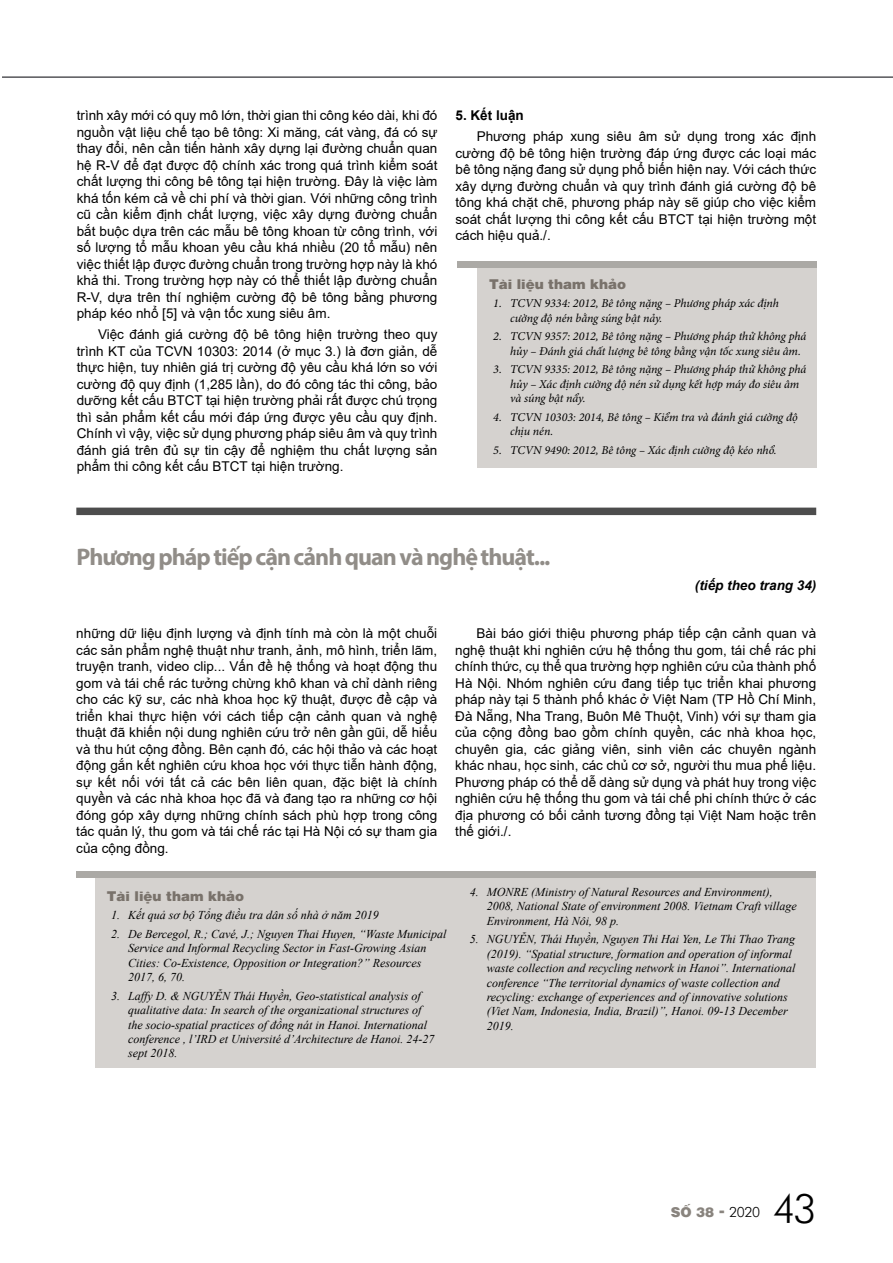
<style>
.page{position:relative;width:893px;height:1263px;background:#fff}
.page>*{position:absolute;margin:0;border:0;box-sizing:border-box;transform-origin:0 0}
.t1{font:39px "Vn Futura";color:#000}
.t2{font:700 24px "Myriad Pro";letter-spacing:-.04em;color:#918d88}
.t3{font:13.5px/16.5px "Arial";color:#000;text-align:justify}
.t4{font:900 13.5px "Vn Switz";color:#79726b}
.t5{font:italic 700 13.5px "Arial";color:#000}
.t6{font:900 13.5px "Vn Switz";color:#89847e}
.t7{font:700 13.5px "Arial";color:#000}
.t8{font:italic 12px/14.4px "Times New Roman";color:#000}
.t9{font:italic 12px/14.4px "Minion Pro";letter-spacing:-.005em;color:#000}
.s1{font-family:"Vn Futura";font-weight:400;color:#000}
</style>
<div class="page">
<hr style="left:2px;top:77px;width:891px;height:1px;background:#000007">
<div style="left:477px;top:266px;width:339px;height:201px;background:#d5d2cf"></div>
<div style="left:457px;top:261px;width:359px;height:6px;background:#aba9a5"></div>
<div style="left:95px;top:877px;width:721px;height:190px;background:#d5d2cf"></div>
<div style="left:76px;top:871px;width:740px;height:7px;background:#aba9a5"></div>
<div style="left:76px;top:508px;width:740px;height:7px;background:#4d4d4d"></div>
<p class="t3" style="left:77px;top:107px;width:362px">trình xây mới có quy mô lớn, thời gian thi công kéo dài, khi đó nguồn vật liệu chế tạo bê tông: Xi măng, cát vàng, đá có sự thay đổi, nên cần tiến hành xây dựng lại đường chuẩn quan hệ R-V để đạt được độ chính xác trong quá trình kiểm soát chất lượng thi công bê tông tại hiện trường. Đây là việc làm khá tốn kém cả về chi phí và thời gian. Với những công trình cũ cần kiểm định chất lượng, việc xây dựng đường chuẩn bắt buộc dựa trên các mẫu bê tông khoan từ công trình, với số lượng tổ mẫu khoan yêu cầu khá nhiều (20 tổ mẫu) nên việc thiết lập được đường chuẩn trong trường hợp này là khó khả thi. Trong trường hợp này có thể thiết lập đường chuẩn R-V, dựa trên thí nghiệm cường độ bê tông bằng phương pháp kéo nhổ [5] và vận tốc xung siêu âm.</p>
<p class="t3" style="left:77px;top:326px;width:362px;text-indent:21px">Việc đánh giá cường độ bê tông hiện trường theo quy trình KT của TCVN 10303: 2014 (ở mục 3.) là đơn giản, dễ thực hiện, tuy nhiên giá trị cường độ yêu cầu khá lớn so với cường độ quy định (1,285 lần), do đó công tác thi công, bảo dưỡng kết cấu BTCT tại hiện trường phải rất được chú trọng thì sản phẩm kết cấu mới đáp ứng được yêu cầu quy định.<br>Chính vì vậy, việc sử dụng phương pháp siêu âm và quy trình đánh giá trên đủ sự tin cậy để nghiệm thu chất lượng sản phẩm thi công kết cấu BTCT tại hiện trường.</p>
<p class="t7" style="left:455px;top:106px;width:70px">5. Kết luận</p>
<p class="t3" style="left:455px;top:128px;width:362px;text-indent:21px">Phương pháp xung siêu âm sử dụng trong xác định cường độ bê tông hiện trường đáp ứng được các loại mác bê tông nặng đang sử dụng phổ biến hiện nay. Với cách thức xây dựng đường chuẩn và quy trình đánh giá cường độ bê tông khá chặt chẽ, phương pháp này sẽ giúp cho việc kiểm soát chất lượng thi công kết cấu BTCT tại hiện trường một cách hiệu quả./.</p>
<p class="t4" style="left:489px;top:274px;width:139px">T¿i lièu tham khÀo</p>
<p class="t9" style="left:510px;top:296px;width:270px;text-indent:-17px">1. TCVN 9334: 2012, Bê tông nặng – Phương pháp xác định cường độ nén bằng súng bật nảy.</p>
<p class="t9" style="left:510px;top:329px;width:298px;text-indent:-17px">2. TCVN 9357: 2012, Bê tông nặng – Phương pháp thử không phá hủy – Đánh giá chất lượng bê tông bằng vận tốc xung siêu âm.</p>
<p class="t9" style="left:510px;top:362px;width:298px;text-indent:-17px">3. TCVN 9335: 2012, Bê tông nặng – Phương pháp thử không phá hủy – Xác định cường độ nén sử dụng kết hợp máy đo siêu âm và súng bật nẩy.</p>
<p class="t9" style="left:510px;top:410px;width:289px;text-indent:-17px">4. TCVN 10303: 2014, Bê tông – Kiểm tra và đánh giá cường độ chịu nén.</p>
<p class="t9" style="left:493px;top:443px;width:285px">5. TCVN 9490: 2012, Bê tông – Xác định cường độ kéo nhổ.</p>
<h2 class="t2" style="left:77px;top:542px;width:475px">Phương pháp tiếp cận cảnh quan và nghệ thuật...</h2>
<p class="t5" style="left:695px;top:577px;width:123px">(tiếp theo trang 34)</p>
<p class="t3" style="left:76px;top:625px;width:362px">những dữ liệu định lượng và định tính mà còn là một chuỗi các sản phẩm nghệ thuật như tranh, ảnh, mô hình, triển lãm, truyện tranh, video clip... Vấn đề hệ thống và hoạt động thu gom và tái chế rác tưởng chừng khô khan và chỉ dành riêng cho các kỹ sư, các nhà khoa học kỹ thuật, được đề cập và triển khai thực hiện với cách tiếp cận cảnh quan và nghệ thuật đã khiến nội dung nghiên cứu trở nên gần gũi, dễ hiểu và thu hút cộng đồng. Bên cạnh đó, các hội thảo và các hoạt động gắn kết nghiên cứu khoa học với thực tiễn hành động, sự kết nối với tất cả các bên liên quan, đặc biệt là chính quyền và các nhà khoa học đã và đang tạo ra những cơ hội đóng góp xây dựng những chính sách phù hợp trong công tác quản lý, thu gom và tái chế rác tại Hà Nội có sự tham gia của cộng đồng.</p>
<p class="t3" style="left:455px;top:625px;width:362px;text-indent:21px">Bài báo giới thiệu phương pháp tiếp cận cảnh quan và nghệ thuật khi nghiên cứu hệ thống thu gom, tái chế rác phi chính thức, cụ thể qua trường hợp nghiên cứu của thành phố Hà Nội. Nhóm nghiên cứu đang tiếp tục triển khai phương pháp này tại 5 thành phố khác ở Việt Nam (TP Hồ Chí Minh, Đà Nẵng, Nha Trang, Buôn Mê Thuột, Vinh) với sự tham gia của cộng đồng bao gồm chính quyền, các nhà khoa học, chuyên gia, các giảng viên, sinh viên các chuyên ngành khác nhau, học sinh, các chủ cơ sở, người thu mua phế liệu.<br>Phương pháp có thể dễ dàng sử dụng và phát huy trong việc nghiên cứu hệ thống thu gom và tái chế phi chính thức ở các địa phương có bối cảnh tương đồng tại Việt Nam hoặc trên thế giới./.</p>
<p class="t4" style="left:107px;top:886px;width:139px">T¿i lièu tham khÀo</p>
<p class="t8" style="left:111px;top:908px;width:269px">1. Kết quả sơ bộ Tổng điều tra dân số nhà ở năm 2019</p>
<p class="t8" style="left:128px;top:926px;width:320px;text-indent:-17px">2. De Bercegol, R.; Cavé, J.; Nguyen Thai Huyen, “Waste Municipal Service and Informal Recycling Sector in Fast-Growing Asian Cities: Co-Existence, Opposition or Integration?” Resources 2017, 6, 70.</p>
<p class="t8" style="left:128px;top:988px;width:308px;text-indent:-17px">3. Laffy D. &amp; NGUYỄN Thái Huyền, Geo-statistical analysis of qualitative data: In search of the organizational structures of the socio-spatial practices of đồng nát in Hanoi. International conference , l’IRD et Université d’Architecture de Hanoi. 24-27 sept 2018.</p>
<p class="t8" style="left:487px;top:884px;width:311px;text-indent:-17px">4. MONRE (Ministry of Natural Resources and Environment),<br>2008, National State of environment 2008. Vietnam Craft village<br>Environment, Hà Nôi, 98 p.</p>
<p class="t8" style="left:487px;top:932px;width:310px;text-indent:-17px">5. NGUYỄN, Thái Huyền, Nguyen Thi Hai Yen, Le Thi Thao Trang (2019). “Spatial structure, formation and operation of informal waste collection and recycling network in Hanoi”. International conference “The territorial dynamics of waste collection and recycling: exchange of experiences and of innovative solutions (Viet Nam, Indonesia, India, Brazil)”, Hanoi. 09-13 December 2019.</p>
<p class="t6" style="left:671px;top:1203px;width:91px">S¬ 38 - <span class="s1">2020</span></p>
<h1 class="t1" style="left:773px;top:1178px;width:45px">43</h1>
</div>
